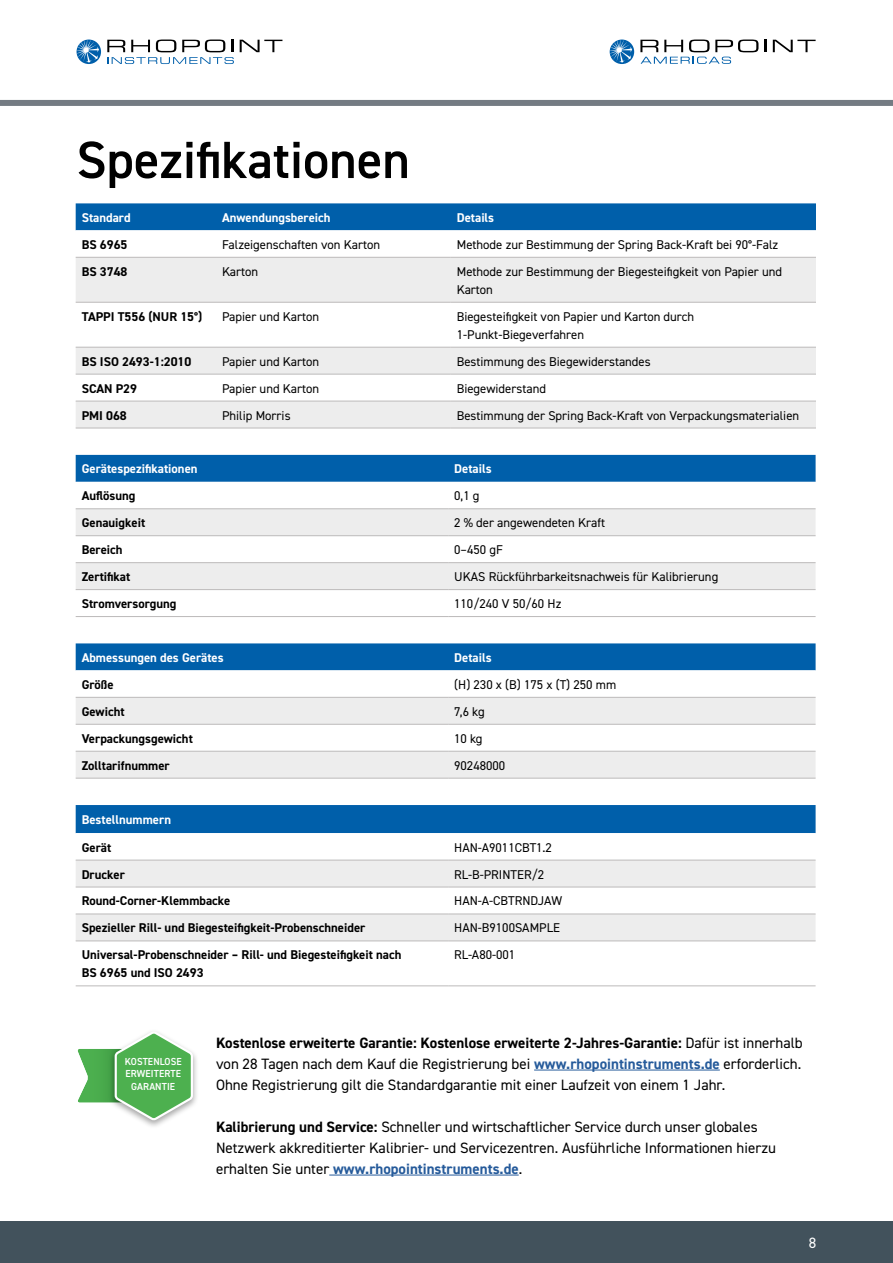
<style>
.page{position:relative;width:893px;height:1263px;background:#fff}
.page>*{position:absolute;margin:0;border:0;box-sizing:border-box;transform-origin:0 0}
.t1{font:600 52.5px "DIN2014";color:#000}
.t2{font:15px/21px "DIN2014";color:#000;text-align:justify}
.t3{font:15px "DIN2014";color:#fff}
.t4{font:12.75px/18px "DIN2014";color:#000}
.t5{font:700 12.75px/18px "DIN2014";color:#000}
.t6{font:700 12.75px "DIN2014";color:#fff}
.t7{font:600 10.2px/12.3px "DIN2014";letter-spacing:.01em;color:#fff;text-align:center;scale:.96 1}
.s1{font-weight:700}
.s2{font-weight:700;color:#265b9b}
</style>
<div class="page">
<div style="left:0;top:100px;width:893px;height:6px;background:#747b83"></div>
<svg style="left:240px;top:40px;width:42px;height:12px"></svg>
<svg style="left:107px;top:40px;width:127px;height:24px"></svg>
<svg style="left:77px;top:40px;width:24px;height:24px"></svg>
<svg style="left:77px;top:40px;width:22px;height:23px"></svg>
<svg style="left:764px;top:40px;width:2px;height:12px"></svg>
<svg style="left:773px;top:40px;width:43px;height:12px"></svg>
<svg style="left:610px;top:40px;width:24px;height:24px"></svg>
<svg style="left:610px;top:40px;width:22px;height:23px"></svg>
<svg style="left:640px;top:40px;width:118px;height:24px"></svg>
<div style="left:0;top:1221px;width:893px;height:42px;background:#42525c"></div>
<div style="left:76px;top:203px;width:740px;height:27px;background:#005faa"></div>
<svg style="left:76px;top:230px;width:740px;height:27px"></svg>
<svg style="left:76px;top:258px;width:740px;height:170px;fill:#ededed"></svg>
<hr style="left:76px;top:257px;width:140px;height:1px;background:#bcbaba">
<hr style="left:216px;top:257px;width:235px;height:1px;background:#bcbaba">
<hr style="left:451px;top:257px;width:365px;height:1px;background:#bcbaba">
<hr style="left:76px;top:302px;width:140px;height:1px;background:#bcbaba">
<hr style="left:216px;top:302px;width:235px;height:1px;background:#bcbaba">
<hr style="left:451px;top:302px;width:365px;height:1px;background:#bcbaba">
<hr style="left:76px;top:347px;width:140px;height:1px;background:#bcbaba">
<hr style="left:216px;top:347px;width:235px;height:1px;background:#bcbaba">
<hr style="left:451px;top:347px;width:365px;height:1px;background:#bcbaba">
<hr style="left:76px;top:374px;width:140px;height:1px;background:#bcbaba">
<hr style="left:216px;top:374px;width:235px;height:1px;background:#bcbaba">
<hr style="left:451px;top:374px;width:365px;height:1px;background:#bcbaba">
<hr style="left:76px;top:401px;width:140px;height:1px;background:#bcbaba">
<hr style="left:216px;top:401px;width:235px;height:1px;background:#bcbaba">
<hr style="left:451px;top:401px;width:365px;height:1px;background:#bcbaba">
<hr style="left:76px;top:428px;width:140px;height:1px;background:#bcbaba">
<hr style="left:216px;top:428px;width:235px;height:1px;background:#bcbaba">
<hr style="left:451px;top:428px;width:365px;height:1px;background:#bcbaba">
<div style="left:76px;top:455px;width:740px;height:27px;background:#005faa"></div>
<svg style="left:76px;top:509px;width:740px;height:80px;fill:#ededed"></svg>
<hr style="left:76px;top:508px;width:372px;height:1px;background:#bcbaba">
<hr style="left:448px;top:508px;width:368px;height:1px;background:#bcbaba">
<hr style="left:76px;top:535px;width:372px;height:1px;background:#bcbaba">
<hr style="left:448px;top:535px;width:368px;height:1px;background:#bcbaba">
<hr style="left:76px;top:562px;width:372px;height:1px;background:#bcbaba">
<hr style="left:448px;top:562px;width:368px;height:1px;background:#bcbaba">
<hr style="left:76px;top:589px;width:372px;height:1px;background:#bcbaba">
<hr style="left:448px;top:589px;width:368px;height:1px;background:#bcbaba">
<hr style="left:76px;top:616px;width:372px;height:1px;background:#bcbaba">
<hr style="left:448px;top:616px;width:368px;height:1px;background:#bcbaba">
<div style="left:76px;top:643px;width:740px;height:27px;background:#005faa"></div>
<svg style="left:76px;top:670px;width:740px;height:27px"></svg>
<svg style="left:76px;top:698px;width:740px;height:80px;fill:#ededed"></svg>
<hr style="left:76px;top:697px;width:372px;height:1px;background:#bcbaba">
<hr style="left:448px;top:697px;width:368px;height:1px;background:#bcbaba">
<hr style="left:76px;top:724px;width:372px;height:1px;background:#bcbaba">
<hr style="left:448px;top:724px;width:368px;height:1px;background:#bcbaba">
<hr style="left:76px;top:751px;width:372px;height:1px;background:#bcbaba">
<hr style="left:448px;top:751px;width:368px;height:1px;background:#bcbaba">
<hr style="left:76px;top:778px;width:372px;height:1px;background:#bcbaba">
<hr style="left:448px;top:778px;width:368px;height:1px;background:#bcbaba">
<div style="left:76px;top:805px;width:740px;height:28px;background:#005faa"></div>
<svg style="left:76px;top:833px;width:740px;height:109px"></svg>
<svg style="left:76px;top:861px;width:740px;height:79px;fill:#ededed"></svg>
<hr style="left:76px;top:860px;width:372px;height:1px;background:#bcbaba">
<hr style="left:448px;top:860px;width:368px;height:1px;background:#bcbaba">
<hr style="left:76px;top:887px;width:372px;height:1px;background:#bcbaba">
<hr style="left:448px;top:887px;width:368px;height:1px;background:#bcbaba">
<hr style="left:76px;top:913px;width:372px;height:1px;background:#bcbaba">
<hr style="left:448px;top:913px;width:368px;height:1px;background:#bcbaba">
<hr style="left:76px;top:940px;width:372px;height:1px;background:#bcbaba">
<hr style="left:448px;top:940px;width:368px;height:1px;background:#bcbaba">
<hr style="left:76px;top:985px;width:372px;height:1px;background:#bcbaba">
<hr style="left:448px;top:985px;width:368px;height:1px;background:#bcbaba">
<hr style="left:534px;top:1070px;width:186px;height:1px;background:#265b9b">
<hr style="left:329px;top:1175px;width:190px;height:1px;background:#265b9b">
<div style="left:108px;top:1029px;width:91px;height:100px;background:#000;opacity:.35"></div>
<svg style="left:77px;top:1029px;width:117px;height:93px"></svg>
<h1 class="t1" style="left:77px;top:135px;width:335px">Spezifikationen</h1>
<p class="t6" style="left:82px;top:211px;width:50px">Standard</p>
<p class="t6" style="left:222px;top:211px;width:110px">Anwendungsbereich</p>
<p class="t6" style="left:457px;top:211px;width:39px">Details</p>
<p class="t5" style="left:82px;top:236px;width:47px">BS 6965</p>
<p class="t4" style="left:222px;top:235px;width:160px">Falzeigenschaften von Karton</p>
<p class="t4" style="left:457px;top:235px;width:323px">Methode zur Bestimmung der Spring Back-Kraft bei 90°-Falz</p>
<p class="t5" style="left:82px;top:263px;width:47px">BS 3748</p>
<p class="t4" style="left:222px;top:262px;width:38px">Karton</p>
<p class="t4" style="left:457px;top:262px;width:327px">Methode zur Bestimmung der Biegesteifigkeit von Papier und<br>Karton</p>
<p class="t5" style="left:82px;top:308px;width:122px">TAPPI T556 (NUR 15°)</p>
<p class="t4" style="left:222px;top:307px;width:99px">Papier und Karton</p>
<p class="t4" style="left:457px;top:307px;width:239px">Biegesteifigkeit von Papier und Karton durch<br>1-Punkt-Biegeverfahren</p>
<p class="t5" style="left:82px;top:353px;width:111px">BS ISO 2493-1:2010</p>
<p class="t4" style="left:222px;top:352px;width:99px">Papier und Karton</p>
<p class="t4" style="left:457px;top:352px;width:196px">Bestimmung des Biegewiderstandes</p>
<p class="t5" style="left:82px;top:380px;width:57px">SCAN P29</p>
<p class="t4" style="left:222px;top:379px;width:99px">Papier und Karton</p>
<p class="t4" style="left:457px;top:379px;width:91px">Biegewiderstand</p>
<p class="t5" style="left:82px;top:407px;width:47px">PMI 068</p>
<p class="t4" style="left:222px;top:406px;width:70px">Philip Morris</p>
<p class="t4" style="left:457px;top:406px;width:344px">Bestimmung der Spring Back-Kraft von Verpackungsmaterialien</p>
<p class="t6" style="left:82px;top:463px;width:117px">Gerätespezifikationen</p>
<p class="t6" style="left:454px;top:463px;width:39px">Details</p>
<p class="t5" style="left:82px;top:487px;width:55px">Auflösung</p>
<p class="t4" style="left:454px;top:487px;width:27px">0,1 g</p>
<p class="t5" style="left:82px;top:514px;width:65px">Genauigkeit</p>
<p class="t4" style="left:454px;top:514px;width:152px">2 % der angewendeten Kraft</p>
<p class="t5" style="left:82px;top:541px;width:42px">Bereich</p>
<p class="t4" style="left:454px;top:541px;width:50px">0–450 gF</p>
<p class="t5" style="left:82px;top:568px;width:50px">Zertifikat</p>
<p class="t4" style="left:454px;top:568px;width:266px">UKAS Rückführbarkeitsnachweis für Kalibrierung</p>
<p class="t5" style="left:82px;top:595px;width:96px">Stromversorgung</p>
<p class="t4" style="left:454px;top:595px;width:109px">110/240 V 50/60 Hz</p>
<p class="t6" style="left:82px;top:651px;width:144px">Abmessungen des Gerätes</p>
<p class="t6" style="left:454px;top:651px;width:39px">Details</p>
<p class="t5" style="left:82px;top:676px;width:34px">Größe</p>
<p class="t4" style="left:454px;top:675px;width:164px">(H) 230 x (B) 175 x (T) 250 mm</p>
<p class="t5" style="left:82px;top:703px;width:44px">Gewicht</p>
<p class="t4" style="left:454px;top:702px;width:32px">7,6 kg</p>
<p class="t5" style="left:82px;top:730px;width:113px">Verpackungsgewicht</p>
<p class="t4" style="left:454px;top:729px;width:30px">10 kg</p>
<p class="t5" style="left:82px;top:757px;width:90px">Zolltarifnummer</p>
<p class="t4" style="left:454px;top:756px;width:52px">90248000</p>
<p class="t6" style="left:82px;top:814px;width:91px">Bestellnummern</p>
<p class="t5" style="left:82px;top:839px;width:31px">Gerät</p>
<p class="t4" style="left:454px;top:838px;width:99px">HAN-A9011CBT1.2</p>
<p class="t5" style="left:82px;top:865px;width:45px">Drucker</p>
<p class="t4" style="left:454px;top:865px;width:92px">RL-B-PRINTER/2</p>
<p class="t5" style="left:82px;top:892px;width:150px">Round-Corner-Klemmbacke</p>
<p class="t4" style="left:454px;top:892px;width:109px">HAN-A-CBTRNDJAW</p>
<p class="t5" style="left:82px;top:919px;width:285px">Spezieller Rill- und Biegesteifigkeit-Probenschneider</p>
<p class="t4" style="left:454px;top:919px;width:107px">HAN-B9100SAMPLE</p>
<p class="t5" style="left:82px;top:946px;width:321px">Universal-Probenschneider – Rill- und Biegesteifigkeit nach<br>BS 6965 und ISO 2493</p>
<p class="t4" style="left:454px;top:946px;width:63px">RL-A80-001</p>
<p class="t7" style="left:125px;top:1056px;width:61px">KOSTENLOSE<br>ERWEITERTE<br>GARANTIE</p>
<p class="t2" style="left:216px;top:1032px;width:588px"><span class="s1">Kostenlose erweiterte Garantie: Kostenlose erweiterte 2-Jahres-Garantie:</span> Dafür ist innerhalb von 28 Tagen nach dem Kauf die Registrierung bei <span class="s2">www.rhopointinstruments.de</span> erforderlich.<br>Ohne Registrierung gilt die Standardgarantie mit einer Laufzeit von einem 1 Jahr.</p>
<p class="t2" style="left:216px;top:1116px;width:561px;text-align:left"><span class="s1">Kalibrierung und Service:</span> Schneller und wirtschaftlicher Service durch unser globales<br>Netzwerk akkreditierter Kalibrier- und Servicezentren. Ausführliche Informationen hierzu erhalten Sie unter <span class="s2">www.rhopointinstruments.de</span>.</p>
<p class="t3" style="left:809px;top:1235px;width:9px">8</p>
</div>
